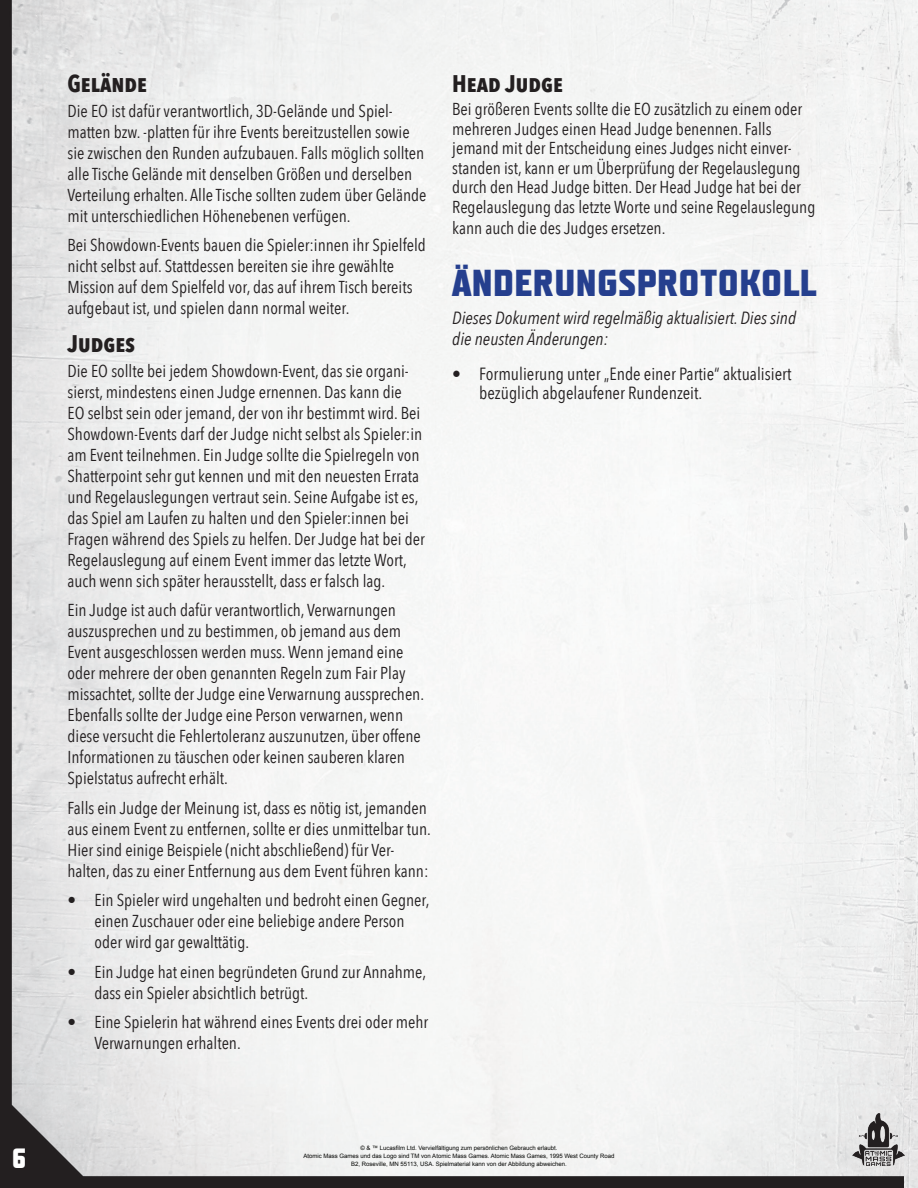
<style>
.page{position:relative;width:918px;height:1188px;background:#fff}
.page>*{position:absolute;margin:0;border:0;box-sizing:border-box;transform-origin:0 0}
.t1{font:700 37.5px "Teuton Fett";letter-spacing:.015em;color:#253f8e}
.t2{font:700 27.9px "Teuton Fett";color:#fff}
.t3{font:700 24px "Avenir Next Condensed";color:#231f20}
.t4{font:17.7px/19.5px "Avenir Next Condensed";color:#231f20}
.t5{font:italic 17.7px/21.1px "Avenir Next Condensed";color:#231f20}
.t6{font:17.25px/21px "Avenir Next Condensed";color:#231f20}
.t7{font:6px/8.2px "Arial";color:#040503;text-align:center}
</style>
<div class="page">
<img style="left:0;top:0;width:904px;height:1188px">
<img style="left:904px;top:0;width:14px;height:1188px">
<img style="left:853px;top:1113px;width:51px;height:53px">
<h3 class="t3" style="left:68px;top:68px;width:81px">Gelände</h3>
<p class="t6" style="left:68px;top:99px;width:360px">Die EO ist dafür verantwortlich, 3D-Gelände und Spiel&shy;matten bzw. -platten für ihre Events bereitzustellen sowie sie zwischen den Runden aufzubauen. Falls möglich sollten alle Tische Gelände mit denselben Größen und derselben Verteilung erhalten. Alle Tische sollten zudem über Gelände mit unterschiedlichen Höhenebenen verfügen.</p>
<p class="t6" style="left:68px;top:234px;width:360px">Bei Showdown-Events bauen die Spieler:innen ihr Spielfeld nicht selbst auf. Stattdessen bereiten sie ihre gewählte Mission auf dem Spielfeld vor, das auf ihrem Tisch bereits aufgebaut ist, und spielen dann normal weiter.</p>
<h3 class="t3" style="left:68px;top:328px;width:69px">Judges</h3>
<p class="t6" style="left:68px;top:359px;width:359px">Die EO sollte bei jedem Showdown-Event, das sie organi&shy;sierst, mindestens einen Judge ernennen. Das kann die<br>EO selbst sein oder jemand, der von ihr bestimmt wird. Bei Showdown-Events darf der Judge nicht selbst als Spieler:in am Event teilnehmen. Ein Judge sollte die Spielregeln von Shatterpoint sehr gut kennen und mit den neuesten Errata und Regelauslegungen vertraut sein. Seine Aufgabe ist es, das Spiel am Laufen zu halten und den Spieler:innen bei Fragen während des Spiels zu helfen. Der Judge hat bei der Regelauslegung auf einem Event immer das letzte Wort, auch wenn sich später herausstellt, dass er falsch lag.</p>
<p class="t6" style="left:68px;top:599px;width:358px">Ein Judge ist auch dafür verantwortlich, Verwarnungen auszusprechen und zu bestimmen, ob jemand aus dem Event ausgeschlossen werden muss. Wenn jemand eine oder mehrere der oben genannten Regeln zum Fair Play missachtet, sollte der Judge eine Verwarnung aussprechen.<br>Ebenfalls sollte der Judge eine Person verwarnen, wenn diese versucht die Fehlertoleranz auszunutzen, über offene Informationen zu täuschen oder keinen sauberen klaren Spielstatus aufrecht erhält.</p>
<p class="t6" style="left:68px;top:796px;width:365px">Falls ein Judge der Meinung ist, dass es nötig ist, jemanden aus einem Event zu entfernen, sollte er dies unmittelbar tun.<br>Hier sind einige Beispiele (nicht abschließend) für Ver&shy;halten, das zu einer Entfernung aus dem Event führen kann:</p>
<p class="t6" style="left:94px;top:889px;width:337px;text-indent:-27px">• Ein Spieler wird ungehalten und bedroht einen Gegner, einen Zuschauer oder eine beliebige andere Person oder wird gar gewalttätig.</p>
<p class="t6" style="left:94px;top:960px;width:333px;text-indent:-27px">• Ein Judge hat einen begründeten Grund zur Annahme, dass ein Spieler absichtlich betrügt.</p>
<p class="t6" style="left:94px;top:1011px;width:335px;text-indent:-27px">• Eine Spielerin hat während eines Events drei oder mehr<br>Verwarnungen erhalten.</p>
<h3 class="t3" style="left:452px;top:68px;width:112px">Head Judge</h3>
<p class="t6" style="left:452px;top:99px;width:365px;line-height:19.5px">Bei größeren Events sollte die EO zusätzlich zu einem oder mehreren Judges einen Head Judge benennen. Falls jemand mit der Entscheidung eines Judges nicht einver&shy;standen ist, kann er um Überprüfung der Regelauslegung durch den Head Judge bitten. Der Head Judge hat bei der Regelauslegung das letzte Worte und seine Regelauslegung</p>
<p class="t6" style="left:452px;top:217px;width:215px">kann auch die des Judges ersetzen.</p>
<h1 class="t1" style="left:453px;top:264px;width:365px">ÄNDERUNGSPROTOKOLL</h1>
<p class="t5" style="left:452px;top:307px;width:346px">Dieses Dokument wird regelmäßig aktualisiert. Dies sind die neusten Änderungen:</p>
<p class="t4" style="left:479px;top:363px;width:314px;text-indent:-27px">• Formulierung unter „Ende einer Partie“ aktualisiert bezüglich abgelaufener Rundenzeit.</p>
<h2 class="t2" style="left:12px;top:1144px;width:16px">6</h2>
<p class="t7" style="left:303px;top:1144px;width:313px">© &amp; ™ Lucasfilm Ltd. Vervielfältigung zum persönlichen Gebrauch erlaubt.<br>Atomic Mass Games und das Logo sind TM von Atomic Mass Games. Atomic Mass Games, 1995 West County Road<br>B2, Roseville, MN 55113, USA. Spielmaterial kann von der Abbildung abweichen.</p>
</div>
